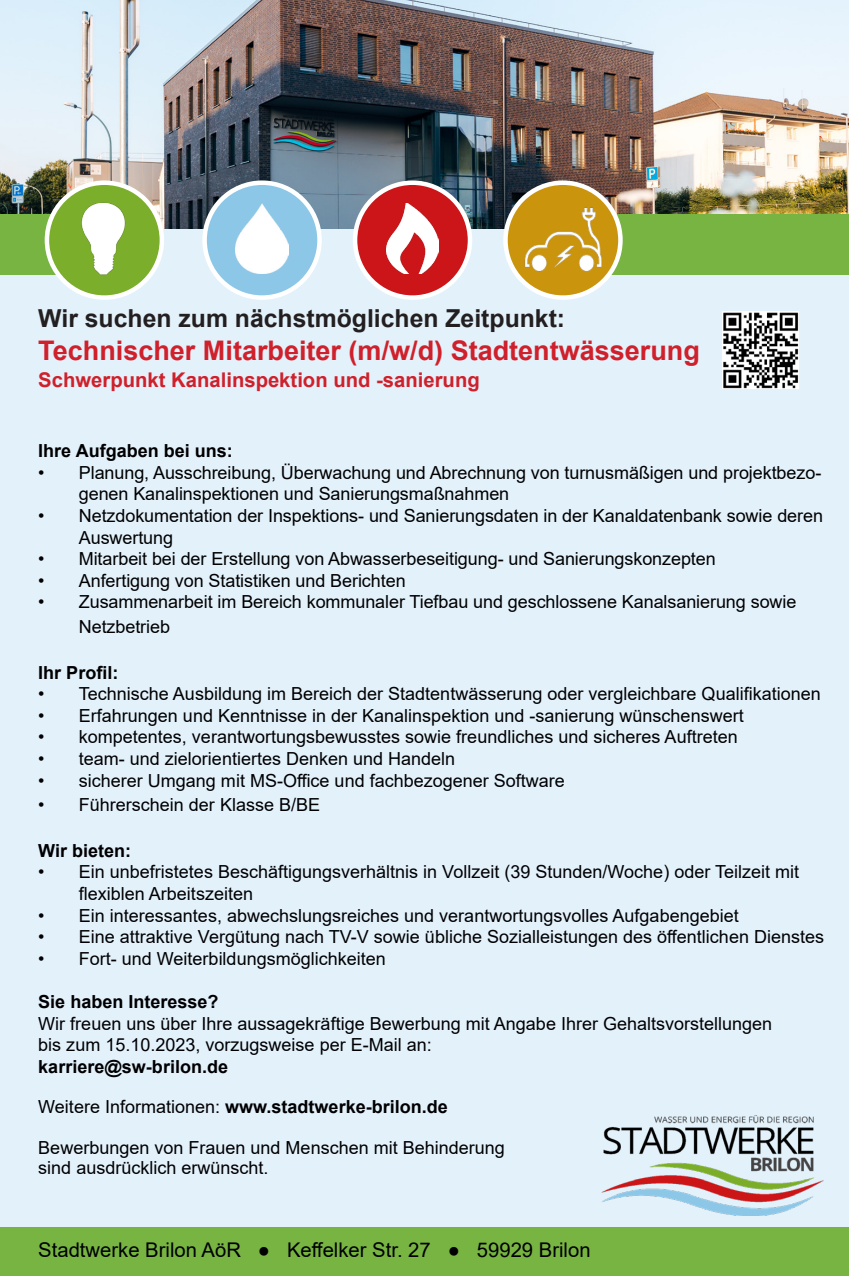
<style>
.page{position:relative;width:849px;height:1276px;background:#fff}
.page>*{position:absolute;margin:0;border:0;box-sizing:border-box;transform-origin:0 0}
.t1{font:700 27px "Arial";color:#cf202b}
.t2{font:700 24.75px "Arial";color:#231f20}
.t3{font:20.25px "Arial";color:#000002}
.t4{font:700 20.25px "Arial";color:#cf202b}
.t5{font:18px/21.6px "Arial";color:#000002}
.t6{font:18px/21.6px "Arial";letter-spacing:-.005em;color:#000001}
.t7{font:700 18px "Arial";color:#000002}
.t8{font:700 18px "Arial";color:#000001}
.s1{font-weight:400}
</style>
<div class="page">
<img style="left:0;top:0;width:848px;height:230px">
<div style="left:0;top:1227px;width:848px;height:49px;background:#77b442"></div>
<div style="left:0;top:230px;width:848px;height:997px;background:#e3f1fa"></div>
<div style="left:580px;top:214px;width:268px;height:60px;background:#77b442"></div>
<div style="left:0;top:214px;width:77px;height:60px;background:#77b442"></div>
<img style="left:601px;top:1115px;width:222px;height:100px">
<svg style="left:47px;top:183px;width:115px;height:115px;background:#8eba4a"></svg>
<div style="left:45px;top:180px;width:119px;height:120px;border:4px solid #fff;border-radius:50%"></div>
<div style="left:204px;top:183px;width:115px;height:115px;background:#8dc7e7;border-radius:50%"></div>
<div style="left:202px;top:180px;width:120px;height:120px;border:4px solid #fff;border-radius:50%"></div>
<div style="left:355px;top:183px;width:115px;height:115px;background:#cb1519;border-radius:50%"></div>
<div style="left:352px;top:180px;width:120px;height:120px;border:4px solid #fff;border-radius:50%"></div>
<svg style="left:505px;top:183px;width:115px;height:115px;background:#d1a02a"></svg>
<div style="left:503px;top:180px;width:119px;height:120px;border:4px solid #fff;border-radius:50%"></div>
<img style="left:523px;top:206px;width:79px;height:67px">
<img style="left:386px;top:203px;width:52px;height:71px">
<img style="left:236px;top:203px;width:52px;height:71px">
<img style="left:66px;top:198px;width:78px;height:81px">
<img style="left:722px;top:312px;width:76px;height:76px">
<p class="t2" style="left:38px;top:301px;width:528px">Wir suchen zum nächstmöglichen Zeitpunkt:</p>
<p class="t1" style="left:38px;top:331px;width:663px">Technischer Mitarbeiter (m/w/d) Stadtentwässerung</p>
<p class="t4" style="left:38px;top:365px;width:443px">Schwerpunkt Kanalinspektion und -sanierung</p>
<p class="t8" style="left:38px;top:438px;width:196px">Ihre Aufgaben bei uns:</p>
<p class="t6" style="left:79px;top:461px;width:743px;text-indent:-40px">• Planung, Ausschreibung, Überwachung und Abrechnung von turnusmäßigen und projektbezo&shy;genen Kanalinspektionen und Sanierungsmaßnahmen</p>
<p class="t6" style="left:79px;top:505px;width:745px;text-indent:-40px">• Netzdokumentation der Inspektions- und Sanierungsdaten in der Kanaldatenbank sowie deren<br>Auswertung</p>
<p class="t6" style="left:38px;top:548px;width:678px">• Mitarbeit bei der Erstellung von Abwasserbeseitigung- und Sanierungskonzepten</p>
<p class="t6" style="left:38px;top:569px;width:369px">• Anfertigung von Statistiken und Berichten</p>
<p class="t6" style="left:79px;top:590px;width:718px;line-height:24.3px;text-indent:-40px">• Zusammenarbeit im Bereich kommunaler Tiefbau und geschlossene Kanalsanierung sowie<br>Netzbetrieb</p>
<p class="t8" style="left:38px;top:659px;width:82px">Ihr Profil:</p>
<p class="t6" style="left:38px;top:683px;width:783px">• Technische Ausbildung im Bereich der Stadtentwässerung oder vergleichbare Qualifikationen</p>
<p class="t6" style="left:38px;top:704px;width:706px">• Erfahrungen und Kenntnisse in der Kanalinspektion und -sanierung wünschenswert</p>
<p class="t5" style="left:38px;top:726px;width:700px">• kompetentes, verantwortungsbewusstes sowie freundliches und sicheres Auftreten</p>
<p class="t5" style="left:38px;top:748px;width:418px">• team- und zielorientiertes Denken und Handeln</p>
<p class="t5" style="left:38px;top:769px;width:528px">• sicherer Umgang mit MS-Office und fachbezogener Software</p>
<p class="t5" style="left:38px;top:793px;width:283px">• Führerschein der Klasse B/BE</p>
<p class="t7" style="left:38px;top:838px;width:94px">Wir bieten:</p>
<p class="t5" style="left:79px;top:861px;width:721px;text-indent:-40px">• Ein unbefristetes Beschäftigungsverhältnis in Vollzeit (39 Stunden/Woche) oder Teilzeit mit flexiblen Arbeitszeiten</p>
<p class="t5" style="left:38px;top:904px;width:701px">• Ein interessantes, abwechslungsreiches und verantwortungsvolles Aufgabengebiet</p>
<p class="t5" style="left:38px;top:926px;width:787px">• Eine attraktive Vergütung nach TV-V sowie übliche Sozialleistungen des öffentlichen Dienstes</p>
<p class="t5" style="left:38px;top:947px;width:349px">• Fort- und Weiterbildungsmöglichkeiten</p>
<p class="t7" style="left:38px;top:989px;width:182px">Sie haben Interesse?</p>
<p class="t5" style="left:38px;top:1012px;width:735px">Wir freuen uns über Ihre aussagekräftige Bewerbung mit Angabe Ihrer Gehaltsvorstellungen</p>
<p class="t5" style="left:38px;top:1034px;width:395px">bis zum 15.10.2023, vorzugsweise per E-Mail an:</p>
<p class="t7" style="left:38px;top:1054px;width:191px">karriere@sw-brilon.de</p>
<p class="t7" style="left:38px;top:1094px;width:411px"><span class="s1">Weitere Informationen:</span> www.stadtwerke-brilon.de</p>
<p class="t5" style="left:38px;top:1136px;width:468px">Bewerbungen von Frauen und Menschen mit Behinderung</p>
<p class="t5" style="left:38px;top:1157px;width:232px">sind ausdrücklich erwünscht.</p>
<p class="t3" style="left:38px;top:1236px;width:553px">Stadtwerke Brilon AöR ● Keffelker Str. 27 ● 59929 Brilon</p>
</div>
